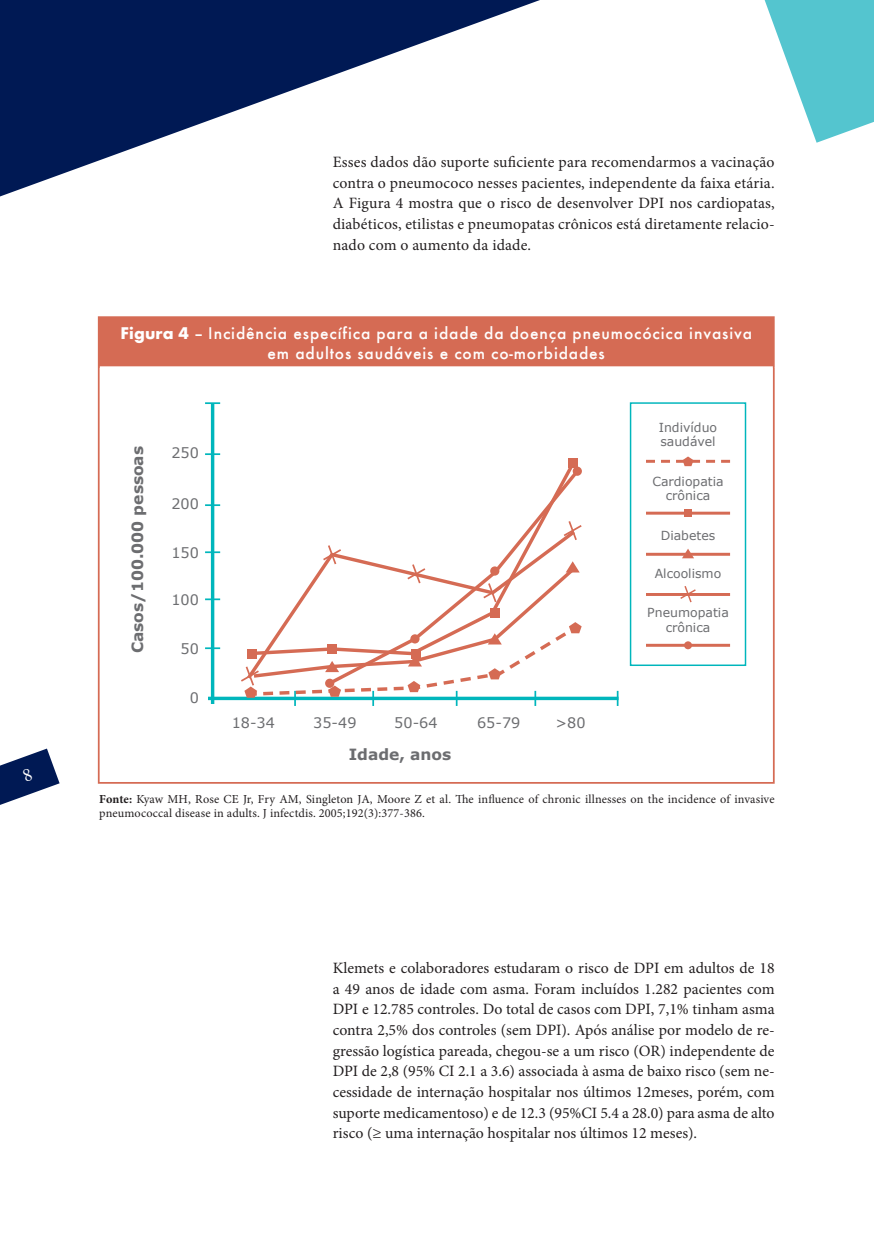
<style>
.page{position:relative;width:874px;height:1241px;background:#fff}
.page>*{position:absolute;margin:0;border:0;box-sizing:border-box;transform-origin:0 0}
.t1{font:500 17.5px/20.1px "Futura";letter-spacing:.05em;color:#fff;text-align:center}
.t2{font:15.75px/20.7px "Minion Pro";letter-spacing:.005em;color:#231f20;text-align:justify}
.t3{font:700 15.4px "Verdana";color:#6c6d70}
.t4{font:14.35px "Verdana";color:#6c6d70}
.t5{font:12.42px/14.9px "Verdana";color:#6c6d70;text-align:center}
.t6{font:12.25px/14.7px "Minion Pro";letter-spacing:.01em;color:#231f20}
.s1{font-weight:700}
</style>
<div class="page">
<svg style="left:0;top:0;width:632px;height:435px"></svg>
<svg style="left:764px;top:0;width:109px;height:143px"></svg>
<div style="left:99px;top:317px;width:674px;height:50px;background:#d56b54"></div>
<hr style="left:100px;top:366px;width:672px;height:2px;background:#fff">
<hr style="left:98px;top:318px;width:2px;height:49px;background:#d56b54">
<hr style="left:98px;top:316px;width:676px;height:2px;background:#d56b54">
<hr style="left:772px;top:318px;width:2px;height:49px;background:#d56b54">
<hr style="left:98px;top:367px;width:2px;height:414px;background:#d56b54">
<hr style="left:772px;top:367px;width:2px;height:414px;background:#d56b54">
<hr style="left:98px;top:781px;width:676px;height:2px;background:#d56b54">
<hr style="left:211px;top:403px;width:3px;height:301px;background:#00b6bc">
<svg style="left:208px;top:696px;width:408px;height:4px"></svg>
<svg style="left:205px;top:402px;width:15px;height:2px"></svg>
<svg style="left:205px;top:453px;width:15px;height:2px"></svg>
<svg style="left:205px;top:504px;width:15px;height:2px"></svg>
<svg style="left:205px;top:551px;width:15px;height:2px"></svg>
<svg style="left:205px;top:598px;width:15px;height:2px"></svg>
<svg style="left:205px;top:647px;width:15px;height:2px"></svg>
<svg style="left:616px;top:690px;width:2px;height:15px"></svg>
<div style="left:567px;top:458px;width:10px;height:9px;background:#d56b54"></div>
<svg style="left:536px;top:466px;width:46px;height:53px"></svg>
<svg style="left:239px;top:519px;width:344px;height:186px"></svg>
<svg style="left:680px;top:586px;width:16px;height:17px"></svg>
<div style="left:683px;top:509px;width:8px;height:8px;background:#d56b54"></div>
<svg style="left:681px;top:549px;width:12px;height:9px"></svg>
<svg style="left:683px;top:641px;width:8px;height:8px"></svg>
<div style="left:629px;top:402px;width:116px;height:264px;border:1px solid #00b6bc"></div>
<svg style="left:646px;top:456px;width:83px;height:10px"></svg>
<hr style="left:645px;top:511px;width:84px;height:3px;background:#d56b54">
<hr style="left:645px;top:552px;width:84px;height:3px;background:#d56b54">
<hr style="left:645px;top:593px;width:84px;height:3px;background:#d56b54">
<hr style="left:645px;top:643px;width:84px;height:3px;background:#d56b54">
<svg style="left:0;top:748px;width:60px;height:57px"></svg>
<p class="t2" style="left:332px;top:152px;width:443px">Esses dados dão suporte suficiente para recomendarmos a vacinação contra o pneumococo nesses pacientes, independente da faixa etária.<br>A Figura 4 mostra que o risco de desenvolver DPI nos cardiopatas, diabéticos, etilistas e pneumopatas crônicos está diretamente relacio&shy;nado com o aumento da idade.</p>
<p class="t1" style="left:120px;top:323px;width:632px"><span class="s1">Figura 4</span> – Incidência específica para a idade da doença pneumocócica invasiva em adultos saudáveis e com co-morbidades</p>
<p class="t3" style="left:126px;top:653px;width:209px;rotate:-90deg">Casos/100.000 pessoas</p>
<p class="t4" style="left:171px;top:443px;width:29px">250</p>
<p class="t4" style="left:171px;top:494px;width:29px">200</p>
<p class="t4" style="left:171px;top:543px;width:29px">150</p>
<p class="t4" style="left:171px;top:589px;width:29px">100</p>
<p class="t4" style="left:180px;top:638px;width:20px">50</p>
<p class="t4" style="left:190px;top:688px;width:11px">0</p>
<p class="t4" style="left:231px;top:712px;width:45px">18-34</p>
<p class="t4" style="left:313px;top:712px;width:45px">35-49</p>
<p class="t4" style="left:394px;top:712px;width:45px">50-64</p>
<p class="t4" style="left:477px;top:712px;width:45px">65-79</p>
<p class="t4" style="left:555px;top:712px;width:32px">&gt;80</p>
<p class="t3" style="left:348px;top:743px;width:104px">Idade, anos</p>
<p class="t5" style="left:658px;top:419px;width:60px;text-align:left">Indivíduo saudável</p>
<p class="t5" style="left:652px;top:473px;width:73px">Cardiopatia crônica</p>
<p class="t5" style="left:660px;top:527px;width:56px">Diabetes</p>
<p class="t5" style="left:654px;top:566px;width:68px">Alcoolismo</p>
<p class="t5" style="left:647px;top:605px;width:83px">Pneumopatia crônica</p>
<p class="t6" style="left:99px;top:791px;width:676px"><span class="s1">Fonte:</span> Kyaw MH, Rose CE Jr, Fry AM, Singleton JA, Moore Z et al. The influence of chronic illnesses on the incidence of invasive pneumococcal disease in adults. J infectdis. 2005;192(3):377-386.</p>
<p class="t2" style="left:332px;top:957px;width:443px">Klemets e colaboradores estudaram o risco de DPI em adultos de 18 a 49 anos de idade com asma. Foram incluídos 1.282 pacientes com DPI e 12.785 controles. Do total de casos com DPI, 7,1% tinham asma contra 2,5% dos controles (sem DPI). Após análise por modelo de re&shy;gressão logística pareada, chegou-se a um risco (OR) independente de DPI de 2,8 (95% CI 2.1 a 3.6) associada à asma de baixo risco (sem ne&shy;cessidade de internação hospitalar nos últimos 12meses, porém, com suporte medicamentoso) e de 12.3 (95%CI 5.4 a 28.0) para asma de alto risco (≥ uma internação hospitalar nos últimos 12 meses).</p>
</div>
